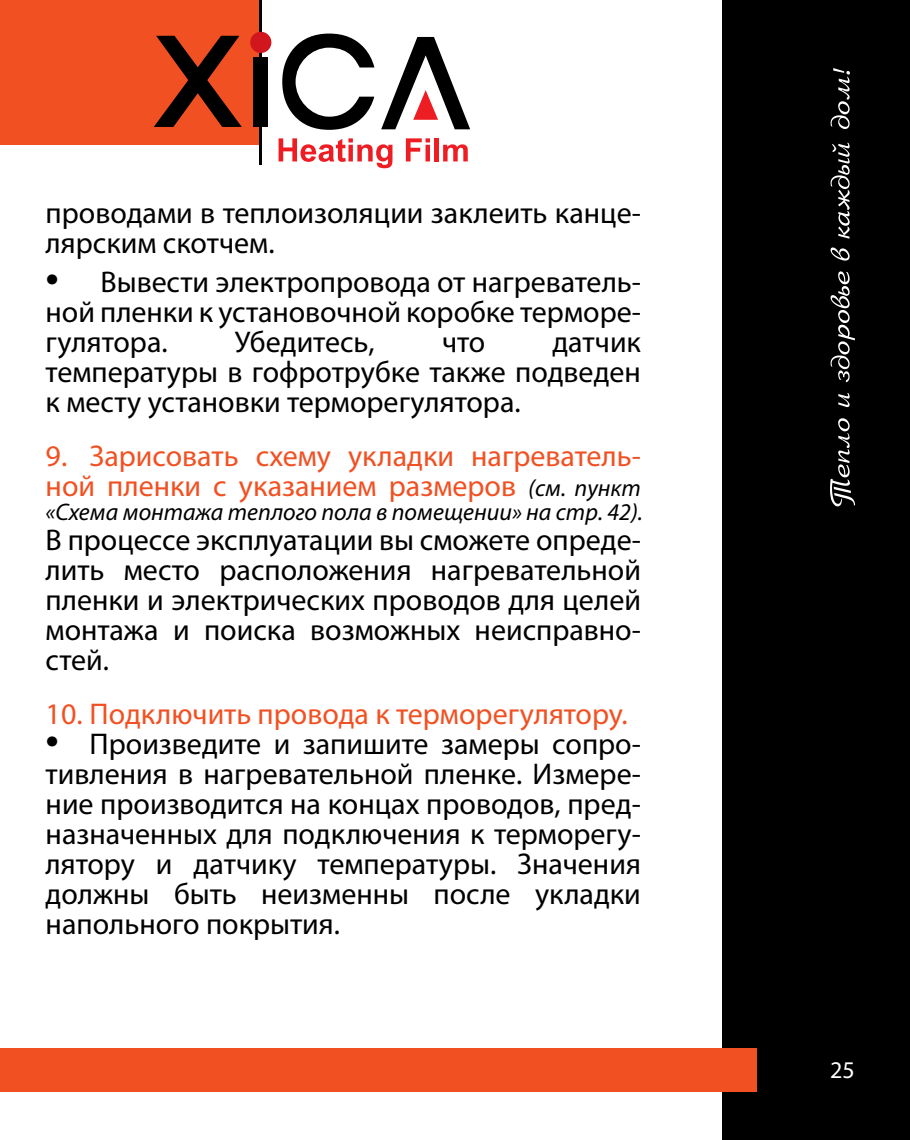
<style>
.page{position:relative;width:910px;height:1140px;background:#fff}
.page>*{position:absolute;margin:0;border:0;box-sizing:border-box;transform-origin:0 0}
.t1{font:30px/30px "Myriad Pro";color:#000;text-align:justify}
.t2{font:30px/30px "Myriad Pro";color:#f15122}
.t3{font:italic 24px "Myriad Pro";color:#000}
.t4{font:24px "Myriad Pro";color:#fff}
.s1{font-size:48px}
.s2{font-style:italic;font-size:24px;color:#000}
</style>
<div class="page">
<div style="left:723px;top:0;width:187px;height:1140px;background:#000"></div>
<svg style="left:830px;top:418px;width:25px;height:88px"></svg>
<svg style="left:838px;top:393px;width:12px;height:14px"></svg>
<svg style="left:831px;top:271px;width:24px;height:111px"></svg>
<svg style="left:831px;top:247px;width:19px;height:14px"></svg>
<svg style="left:831px;top:143px;width:19px;height:96px"></svg>
<svg style="left:831px;top:68px;width:19px;height:61px"></svg>
<div style="left:0;top:0;width:262px;height:145px;background:#f15122"></div>
<svg style="left:154px;top:36px;width:88px;height:91px"></svg>
<svg style="left:282px;top:34px;width:92px;height:96px"></svg>
<hr style="left:259px;top:0;width:3px;height:165px;background:#000">
<div style="left:254px;top:57px;width:14px;height:70px;background:#000"></div>
<div style="left:250px;top:32px;width:21px;height:21px;background:#d1161e;border-radius:50%"></div>
<svg style="left:279px;top:138px;width:113px;height:30px"></svg>
<svg style="left:406px;top:138px;width:24px;height:23px"></svg>
<div style="left:434px;top:138px;width:5px;height:23px;background:#ee1d23"></div>
<svg style="left:443px;top:144px;width:25px;height:17px"></svg>
<svg style="left:381px;top:37px;width:89px;height:92px"></svg>
<div style="left:0;top:1048px;width:757px;height:44px;background:#f15122"></div>
<p class="t1" style="left:46px;top:197px;width:597px">проводами в теплоизоляции заклеить канце&shy;лярским скотчем.</p>
<p class="t1" style="left:46px;top:266px;width:597px"><span class="s1">•</span> Вывести электропровода от нагреватель&shy;ной пленки к установочной коробке терморе&shy;гулятора.</p>
<p class="t1" style="left:235px;top:326px;width:141px">Убедитесь,</p>
<p class="t1" style="left:442px;top:326px;width:45px">что</p>
<p class="t1" style="left:46px;top:326px;width:597px;text-indent:507px">датчик температуры в гофротрубке также подведен к месту установки терморегулятора.</p>
<p class="t2" style="left:46px;top:440px;width:597px">9. Зарисовать схему укладки нагреватель&shy;ной пленки с указанием размеров <span class="s2">(см. пункт</span></p>
<p class="t3" style="left:46px;top:497px;width:599px">«Схема монтажа теплого пола в помещении» на стр. 42).</p>
<p class="t1" style="left:46px;top:524px;width:597px">В процессе эксплуатации вы сможете опреде&shy;лить место расположения нагревательной пленки и электрических проводов для целей монтажа и поиска возможных неисправно&shy;стей.</p>
<p class="t2" style="left:46px;top:698px;width:583px">10. Подключить провода к терморегулятору.</p>
<p class="t1" style="left:46px;top:728px;width:597px"><span class="s1">•</span> Произведите и запишите замеры сопро&shy;тивления в нагревательной пленке. Измере&shy;ние производится на концах проводов, пред&shy;назначенных для подключения к терморегу&shy;лятору и датчику температуры. Значения должны быть неизменны после укладки напольного покрытия.</p>
<p class="t4" style="left:830px;top:1055px;width:26px">25</p>
</div>
